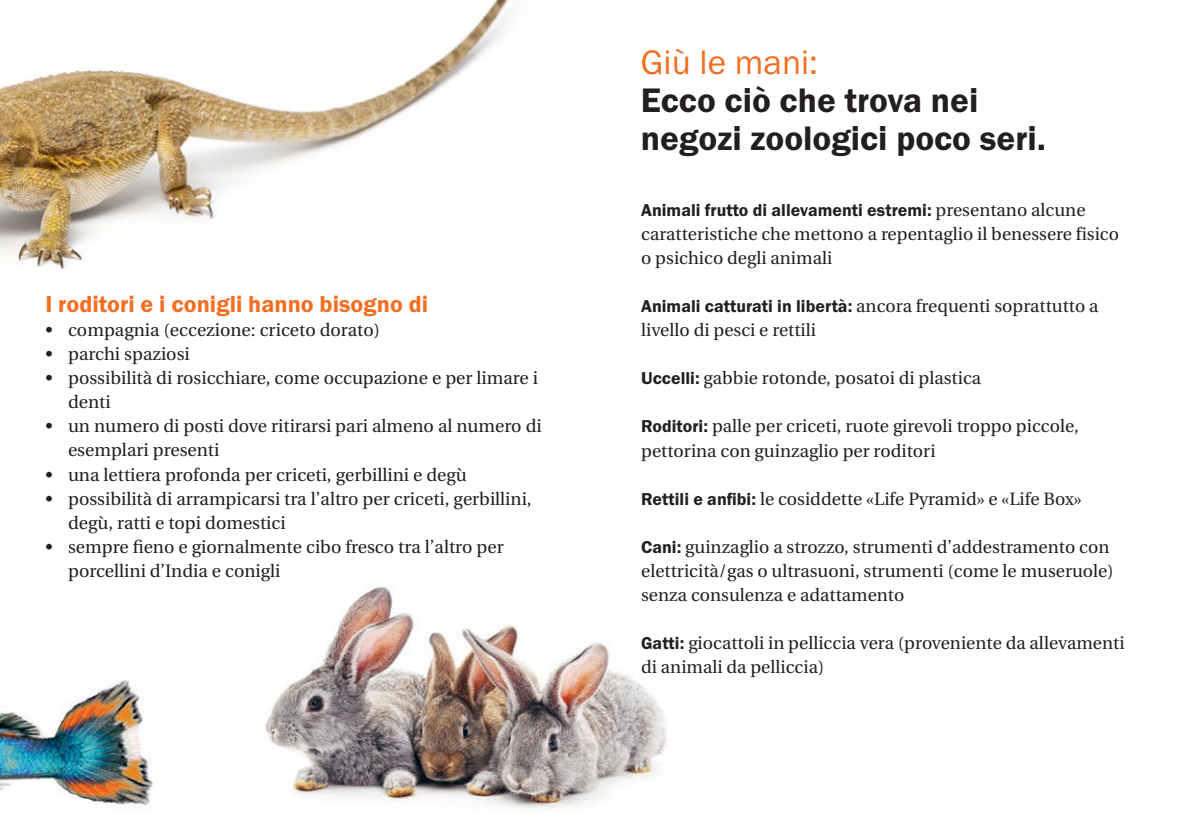
<style>
.page{position:relative;width:1191px;height:840px;background:#fff}
.page>*{position:absolute;margin:0;border:0;box-sizing:border-box;transform-origin:0 0}
.t1{font:600 35.2px/38.4px "Franklin Got Itc T";color:#231f20}
.t2{font:35.2px "Franklin Got Itc T";color:#f36e21}
.t3{font:600 24px "Franklin Got Itc T";color:#f36e21}
.t4{font:18px/24px "Utopia";color:#231f20}
.t5{font:17.8px/24px "Utopia";color:#231f20}
.t6{font:600 17.8px "Franklin Got Itc T";letter-spacing:.005em;color:#231f20}
.s1{font-family:"Utopia";font-weight:400}
.s2{font-family:"Franklin Got Itc T";font-weight:600}
</style>
<div class="page">
<img style="left:265px;top:586px;width:402px;height:223px">
<img style="left:0;top:0;width:514px;height:270px">
<img style="left:0;top:680px;width:154px;height:128px">
<h2 class="t3" style="left:45px;top:291px;width:384px">I roditori e i conigli hanno bisogno di</h2>
<p class="t4" style="left:45px;top:318px;width:336px">• compagnia (eccezione: criceto dorato)</p>
<p class="t4" style="left:45px;top:342px;width:146px">• parchi spaziosi</p>
<p class="t4" style="left:68px;top:366px;width:471px;text-indent:-23px">• possibilità di rosicchiare, come occupazione e per limare i denti</p>
<p class="t4" style="left:68px;top:414px;width:475px;text-indent:-23px">• un numero di posti dove ritirarsi pari almeno al numero di esemplari presenti</p>
<p class="t4" style="left:45px;top:462px;width:423px">• una lettiera profonda per criceti, gerbillini e degù</p>
<p class="t4" style="left:68px;top:486px;width:465px;text-indent:-23px">• possibilità di arrampicarsi tra l’altro per criceti, gerbillini, degù, ratti e topi domestici</p>
<p class="t4" style="left:68px;top:534px;width:437px;text-indent:-23px">• sempre fieno e giornalmente cibo fresco tra l’altro per porcellini d’India e conigli</p>
<h1 class="t2" style="left:641px;top:42px;width:179px">Giù le mani:</h1>
<h1 class="t1" style="left:641px;top:81px;width:407px">Ecco ciò che trova nei negozi zoologici poco seri.</h1>
<p class="t6" style="left:641px;top:200px;width:446px">Animali frutto di allevamenti estremi: <span class="s1">presentano alcune</span></p>
<p class="t5" style="left:641px;top:222px;width:479px">caratteristiche che mettono a repentaglio il benessere fisico o psichico degli animali</p>
<p class="t5" style="left:641px;top:294px;width:459px"><span class="s2">Animali catturati in libertà:</span> ancora frequenti soprattutto a livello di pesci e rettili</p>
<p class="t5" style="left:641px;top:366px;width:341px"><span class="s2">Uccelli:</span> gabbie rotonde, posatoi di plastica</p>
<p class="t5" style="left:641px;top:414px;width:439px"><span class="s2">Roditori:</span> palle per criceti, ruote girevoli troppo piccole, pettorina con guinzaglio per roditori</p>
<p class="t5" style="left:641px;top:486px;width:442px"><span class="s2">Rettili e anfibi:</span> le cosiddette «Life Pyramid» e «Life Box»</p>
<p class="t5" style="left:641px;top:534px;width:474px"><span class="s2">Cani:</span> guinzaglio a strozzo, strumenti d’addestramento con elettricità/gas o ultrasuoni, strumenti (come le museruole) senza consulenza e adattamento</p>
<p class="t5" style="left:641px;top:630px;width:485px"><span class="s2">Gatti:</span> giocattoli in pelliccia vera (proveniente da allevamenti di animali da pelliccia)</p>
</div>
